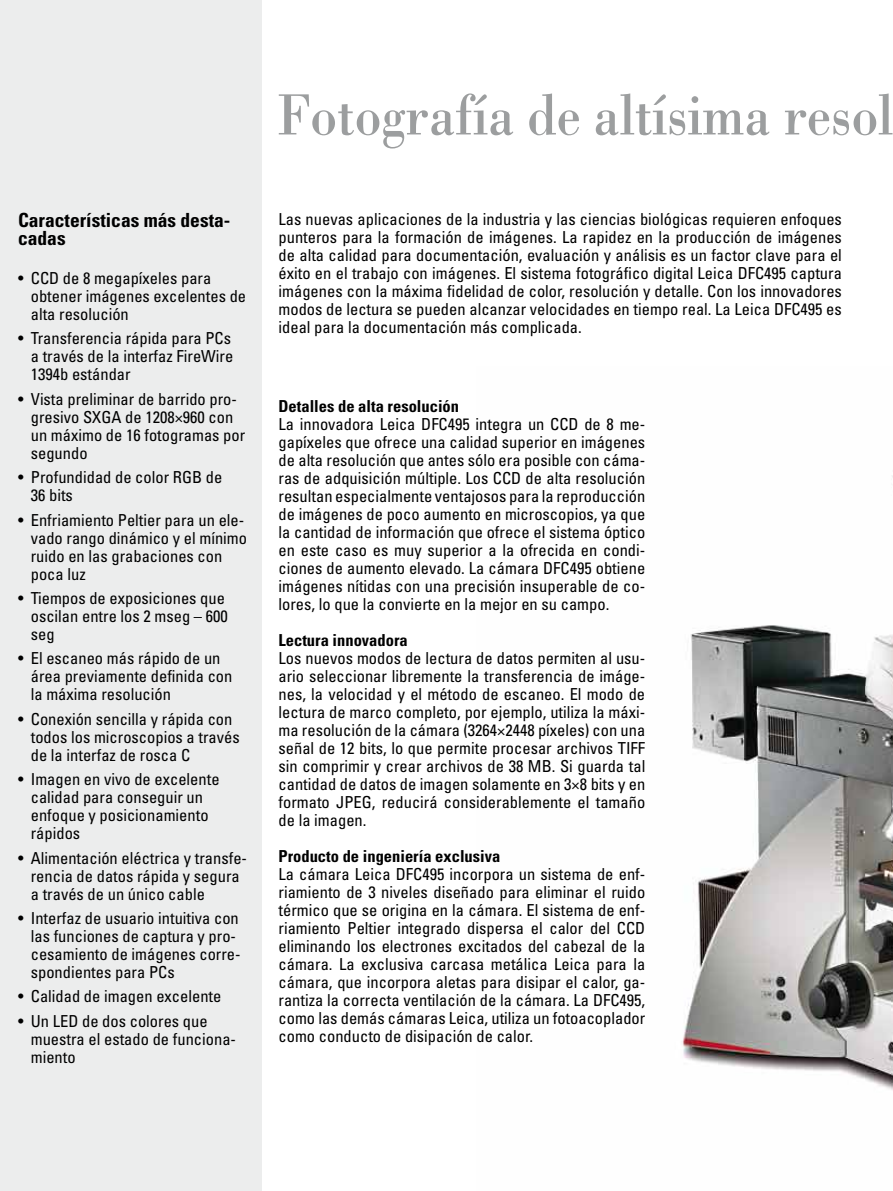
<style>
.page{position:relative;width:893px;height:1191px;background:#fff}
.page>*{position:absolute;margin:0;border:0;box-sizing:border-box;transform-origin:0 0}
.t1{font:60px "Leicana";letter-spacing:-.005em;color:#9c9e9f}
.t2{font:700 condensed 19.5px/18px "Univers LT Std";color:#000}
.t3{font:condensed 16.5px/18px "Univers LT Std";color:#000}
.t4{font:700 condensed 16.5px "Univers LT Std";color:#000}
</style>
<div class="page">
<div style="left:0;top:0;width:261px;height:1191px;background:#eceded"></div>
<img style="left:682px;top:476px;width:211px;height:615px">
<p class="t2" style="left:18px;top:211px;width:214px">Características más desta&shy;cadas</p>
<p class="t3" style="left:31px;top:269px;width:217px;text-indent:-13px">• CCD de 8 megapíxeles para obtener imágenes excelentes de alta resolución</p>
<p class="t3" style="left:31px;top:329px;width:204px;text-indent:-13px">• Transferencia rápida para PCs a través de la interfaz FireWire<br>1394b estándar</p>
<p class="t3" style="left:31px;top:390px;width:216px;text-indent:-13px">• Vista preliminar de barrido pro&shy;gresivo SXGA de 1208×960 con un máximo de 16 fotogramas por segundo</p>
<p class="t3" style="left:31px;top:468px;width:193px;text-indent:-13px">• Profundidad de color RGB de<br>36 bits</p>
<p class="t3" style="left:31px;top:510px;width:218px;text-indent:-13px">• Enfriamiento Peltier para un ele&shy;vado rango dinámico y el mínimo ruido en las grabaciones con poca luz</p>
<p class="t3" style="left:31px;top:589px;width:198px;text-indent:-13px">• Tiempos de exposiciones que oscilan entre los 2 mseg – 600 seg</p>
<p class="t3" style="left:31px;top:649px;width:203px;text-indent:-13px">• El escaneo más rápido de un área previamente definida con la máxima resolución</p>
<p class="t3" style="left:31px;top:709px;width:210px;text-indent:-13px">• Conexión sencilla y rápida con todos los microscopios a través de la interfaz de rosca C</p>
<p class="t3" style="left:31px;top:770px;width:190px;text-indent:-13px">• Imagen en vivo de excelente calidad para conseguir un enfoque y posicionamiento rápidos</p>
<p class="t3" style="left:31px;top:848px;width:218px;text-indent:-13px">• Alimentación eléctrica y transfe&shy;rencia de datos rápida y segura a través de un único cable</p>
<p class="t3" style="left:31px;top:909px;width:211px;text-indent:-13px">• Interfaz de usuario intuitiva con las funciones de captura y pro&shy;cesamiento de imágenes corre&shy;spondientes para PCs</p>
<p class="t3" style="left:18px;top:987px;width:205px">• Calidad de imagen excelente</p>
<p class="t3" style="left:31px;top:1011px;width:207px;text-indent:-13px">• Un LED de dos colores que muestra el estado de funciona&shy;miento</p>
<h1 class="t1" style="left:277px;top:78px;width:617px">Fotografía de altísima resol</h1>
<p class="t3" style="left:279px;top:209px;width:565px;text-align:justify">Las nuevas aplicaciones de la industria y las ciencias biológicas requieren enfoques punteros para la formación de imágenes. La rapidez en la producción de imágenes de alta calidad para documentación, evaluación y análisis es un factor clave para el éxito en el trabajo con imágenes. El sistema fotográfico digital Leica DFC495 captura imágenes con la máxima fidelidad de color, resolución y detalle. Con los innovadores modos de lectura se pueden alcanzar velocidades en tiempo real. La Leica DFC495 es ideal para la documentación más complicada.</p>
<p class="t4" style="left:279px;top:396px;width:182px">Detalles de alta resolución</p>
<p class="t3" style="left:279px;top:414px;width:368px;text-align:justify">La innovadora Leica DFC495 integra un CCD de 8 me&shy;gapíxeles que ofrece una calidad superior en imágenes de alta resolución que antes sólo era posible con cáma&shy;ras de adquisición múltiple. Los CCD de alta resolución resultan especialmente ventajosos para la reproducción de imágenes de poco aumento en microscopios, ya que la cantidad de información que ofrece el sistema óptico en este caso es muy superior a la ofrecida en condi&shy;ciones de aumento elevado. La cámara DFC495 obtiene imágenes nítidas con una precisión insuperable de co&shy;lores, lo que la convierte en la mejor en su campo.</p>
<p class="t4" style="left:279px;top:630px;width:131px">Lectura innovadora</p>
<p class="t3" style="left:279px;top:649px;width:368px;text-align:justify">Los nuevos modos de lectura de datos permiten al usu&shy;ario seleccionar libremente la transferencia de imáge&shy;nes, la velocidad y el método de escaneo. El modo de lectura de marco completo, por ejemplo, utiliza la máxi&shy;ma resolución de la cámara (3264×2448 píxeles) con una señal de 12 bits, lo que permite procesar archivos TIFF sin comprimir y crear archivos de 38 MB. Si guarda tal cantidad de datos de imagen solamente en 3×8 bits y en formato JPEG, reducirá considerablemente el tamaño de la imagen.</p>
<p class="t4" style="left:279px;top:846px;width:223px">Producto de ingeniería exclusiva</p>
<p class="t3" style="left:279px;top:865px;width:368px;text-align:justify">La cámara Leica DFC495 incorpora un sistema de enf&shy;riamiento de 3 niveles diseñado para eliminar el ruido térmico que se origina en la cámara. El sistema de enf&shy;riamiento Peltier integrado dispersa el calor del CCD eliminando los electrones excitados del cabezal de la cámara. La exclusiva carcasa metálica Leica para la cámara, que incorpora aletas para disipar el calor, ga&shy;rantiza la correcta ventilación de la cámara. La DFC495, como las demás cámaras Leica, utiliza un fotoacoplador como conducto de disipación de calor.</p>
</div>
